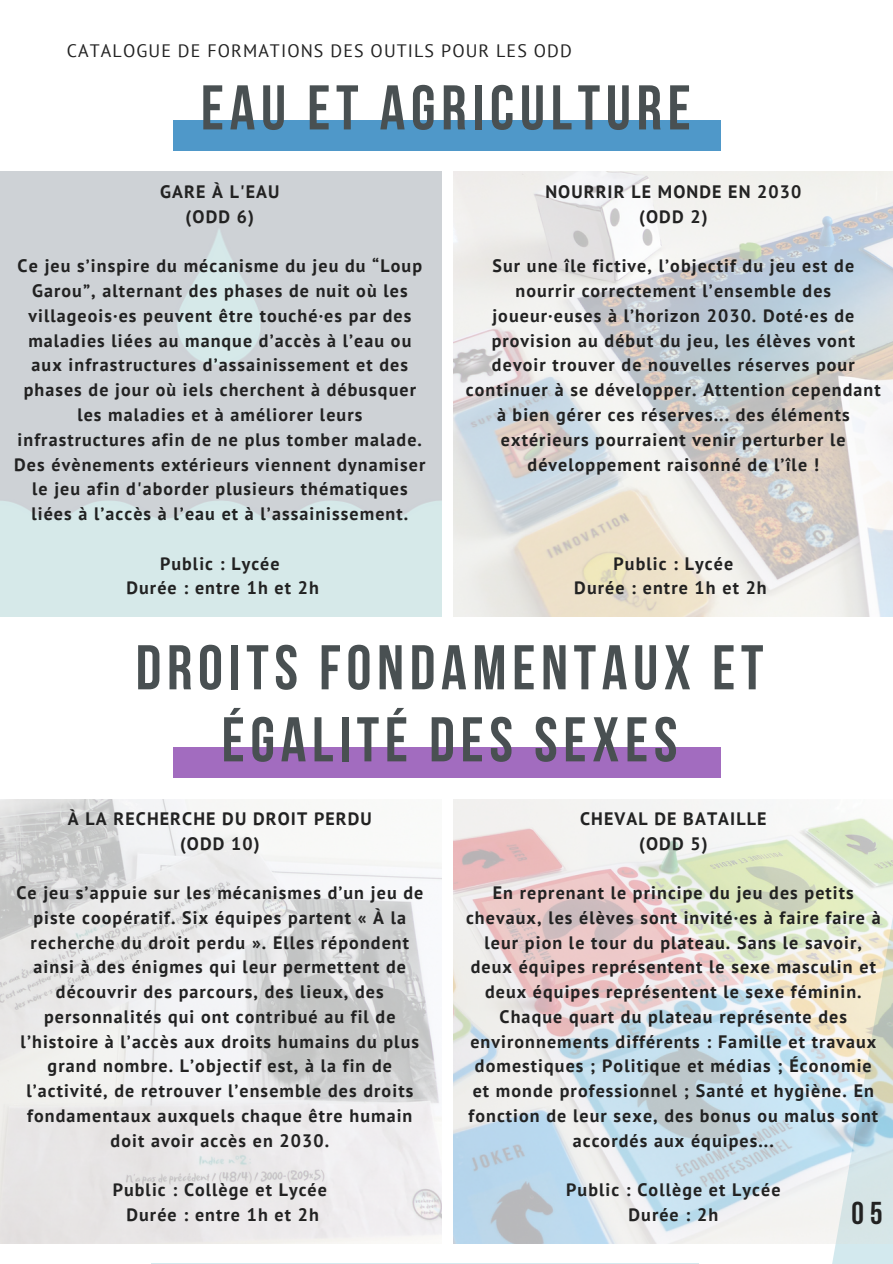
<style>
.page{position:relative;width:893px;height:1264px;background:#fff}
.page>*{position:absolute;margin:0;border:0;box-sizing:border-box;transform-origin:0 0}
.t1{font:700 63px/72px "Bebas Neue";letter-spacing:.09em;color:#495052;text-align:center}
.t2{font:700 31.5px "Bebas Neue";color:#222}
.t3{font:700 18px/24.8px "PT Sans";letter-spacing:.06em;color:#222;text-align:center}
.t4{font:18px "PT Sans";letter-spacing:.06em;color:#222}
</style>
<div class="page">
<svg style="left:831px;top:1243px;width:61px;height:20px"></svg>
<img style="left:453px;top:799px;width:439px;height:444px">
<hr style="left:151px;top:1263px;width:548px;height:1px;background:#d3e9ee">
<div style="left:173px;top:121px;width:547px;height:29px;background:#4f98c9"></div>
<img style="left:453px;top:171px;width:439px;height:445px">
<div style="left:173px;top:748px;width:547px;height:29px;background:#a26cbf"></div>
<img style="left:0;top:799px;width:441px;height:444px">
<p class="t4" style="left:67px;top:39px;width:506px">CATALOGUE DE FORMATIONS DES OUTILS POUR LES ODD</p>
<h1 class="t1" style="left:201px;top:78px;width:491px">EAU ET AGRICULTURE</h1>
<p class="t3" style="left:160px;top:179px;width:121px">GARE À L'EAU (ODD 6)</p>
<p class="t3" style="left:14px;top:253px;width:412px">Ce jeu s’inspire du mécanisme du jeu du “Loup Garou”, alternant des phases de nuit où les villageois·es peuvent être touché·es par des maladies liées au manque d’accès à l’eau ou aux infrastructures d’assainissement et des phases de jour où iels cherchent à débusquer les maladies et à améliorer leurs infrastructures afin de ne plus tomber malade.<br>Des évènements extérieurs viennent dynamiser le jeu afin d'aborder plusieurs thématiques liées à l’accès à l’eau et à l’assainissement.</p>
<p class="t3" style="left:126px;top:550px;width:194px">Public : Lycée<br>Durée : entre 1h et 2h</p>
<p class="t3" style="left:545px;top:179px;width:257px">NOURRIR LE MONDE EN 2030 (ODD 2)</p>
<p class="t3" style="left:466px;top:253px;width:416px">Sur une île fictive, l’objectif du jeu est de nourrir correctement l’ensemble des joueur·euses à l’horizon 2030. Doté·es de provision au début du jeu, les élèves vont devoir trouver de nouvelles réserves pour continuer à se développer. Attention cependant à bien gérer ces réserves... des éléments extérieurs pourraient venir perturber le développement raisonné de l’île !</p>
<p class="t3" style="left:574px;top:550px;width:194px">Public : Lycée<br>Durée : entre 1h et 2h</p>
<h1 class="t1" style="left:136px;top:637px;width:629px">DROITS FONDAMENTAUX ET<br>ÉGALITÉ DES SEXES</h1>
<p class="t3" style="left:68px;top:805px;width:305px">À LA RECHERCHE DU DROIT PERDU (ODD 10)</p>
<p class="t3" style="left:16px;top:880px;width:408px">Ce jeu s’appuie sur les mécanismes d’un jeu de piste coopératif. Six équipes partent « À la recherche du droit perdu ». Elles répondent ainsi à des énigmes qui leur permettent de découvrir des parcours, des lieux, des personnalités qui ont contribué au fil de l’histoire à l’accès aux droits humains du plus grand nombre. L’objectif est, à la fin de l’activité, de retrouver l’ensemble des droits fondamentaux auxquels chaque être humain doit avoir accès en 2030.</p>
<p class="t3" style="left:113px;top:1177px;width:216px">Public : Collège et Lycée<br>Durée : entre 1h et 2h</p>
<p class="t3" style="left:580px;top:805px;width:188px">CHEVAL DE BATAILLE (ODD 5)</p>
<p class="t3" style="left:466px;top:880px;width:416px">En reprenant le principe du jeu des petits chevaux, les élèves sont invité·es à faire faire à leur pion le tour du plateau. Sans le savoir, deux équipes représentent le sexe masculin et deux équipes représentent le sexe féminin.<br>Chaque quart du plateau représente des environnements différents : Famille et travaux domestiques ; Politique et médias ; Économie et monde professionnel ; Santé et hygiène. En fonction de leur sexe, des bonus ou malus sont accordés aux équipes...</p>
<p class="t3" style="left:566px;top:1177px;width:216px">Public : Collège et Lycée<br>Durée : 2h</p>
<h2 class="t2" style="left:851px;top:1200px;width:33px">05</h2>
</div>
